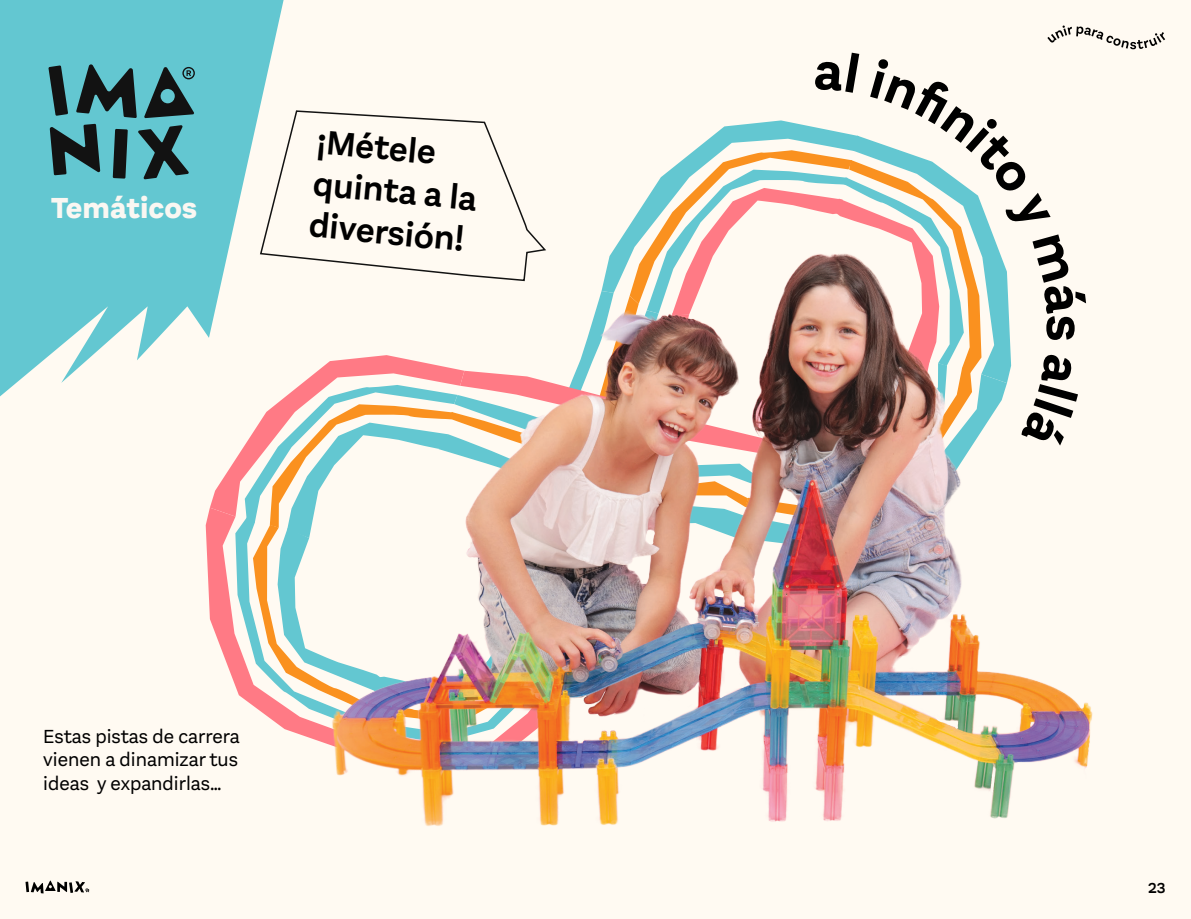
<style>
.page{position:relative;width:1191px;height:919px;background:#fff}
.page>*{position:absolute;margin:0;border:0;box-sizing:border-box;transform-origin:0 0}
.t1{font:700 54px "Aestetico";color:#000}
.t2{font:600 34.95px/42px "Aestetico";color:#000}
.t3{font:800 30.15px "Aestetico";color:#faf7f2}
.t4{font:19.65px/23.5px "Aestetico";color:#000}
.t5{font:600 15px "Aestetico";color:#000}
</style>
<div class="page">
<div style="left:0;top:0;width:1191px;height:918px;background:#fffaf2"></div>
<img style="left:336px;top:770px;width:678px;height:56px">
<svg style="left:25px;top:880px;width:64px;height:13px"></svg>
<svg style="left:0;top:0;width:283px;height:396px;fill:#63c7d1"></svg>
<svg style="left:76px;top:64px;width:61px;height:54px;background:#396b70"></svg>
<svg style="left:48px;top:65px;width:20px;height:51px"></svg>
<svg style="left:144px;top:67px;width:51px;height:51px;background:#3c7176"></svg>
<svg style="left:50px;top:124px;width:50px;height:51px;background:#335c60"></svg>
<svg style="left:113px;top:129px;width:15px;height:50px"></svg>
<svg style="left:138px;top:125px;width:51px;height:54px;background:#3e7479"></svg>
<img style="left:206px;top:25px;width:959px;height:745px">
<h3 class="t3" style="left:51px;top:190px;width:148px">Temáticos</h3>
<p class="t2" style="left:318px;top:121px;width:166px;rotate:5deg">¡Métele quinta a la diversión!</p>
<p class="t4" style="left:43px;top:724px;width:198px">Estas pistas de carrera</p>
<p class="t4" style="left:43px;top:748px;width:196px">vienen a dinamizar tus ideas y expandirlas…</p>
<h1 class="t1" style="left:1097px;top:314px;width:29px;rotate:90deg">s</h1>
<p class="t5" style="left:1148px;top:879px;width:19px">23</p>
</div>
